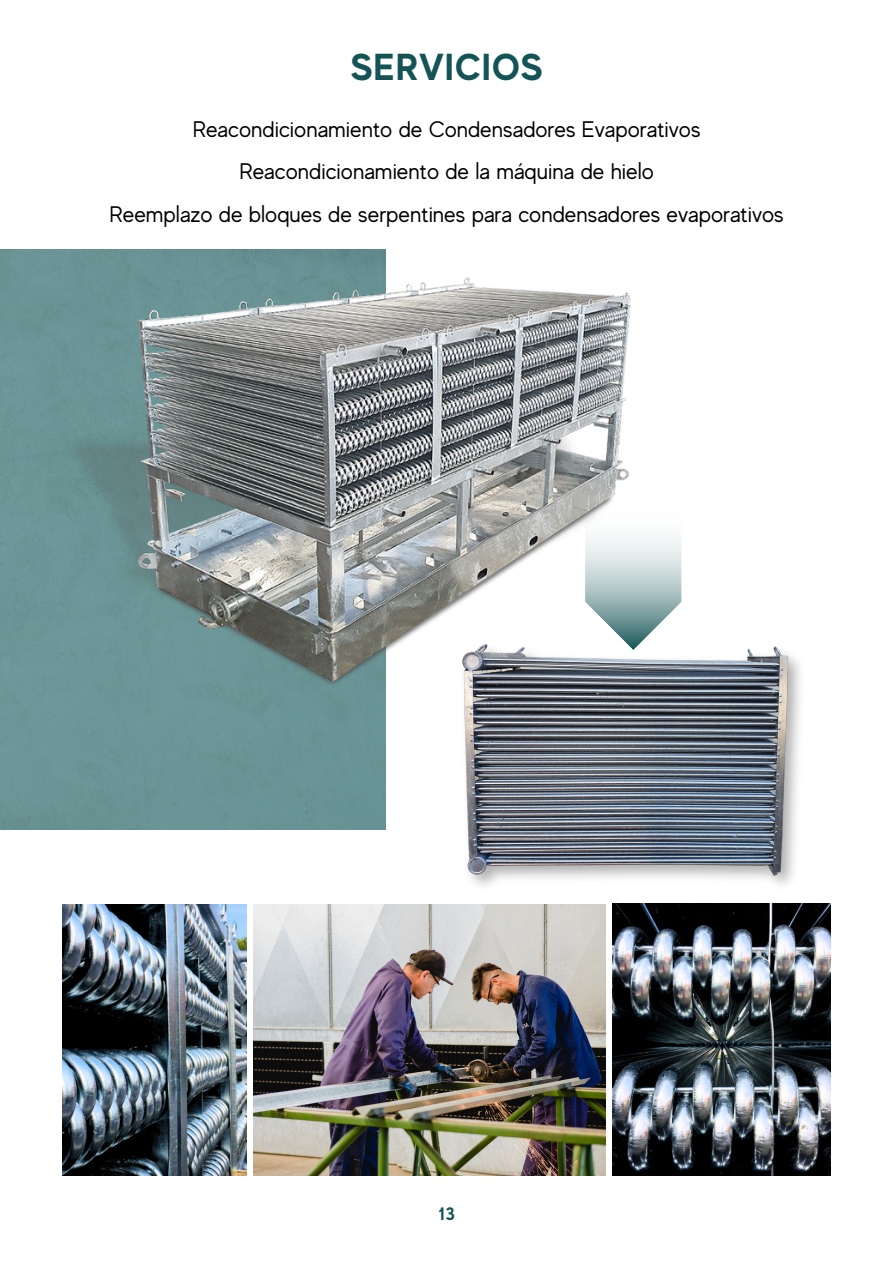
<style>
.page{position:relative;width:893px;height:1264px;background:#fff}
.page>*{position:absolute;margin:0;border:0;box-sizing:border-box;transform-origin:0 0}
.t1{font:700 37.5px "MADE Evolve Sans";letter-spacing:.03em;color:#155456}
.t2{font:22.5px/42.8px "MADE Evolve Sans";color:#000;text-align:center}
.t3{font:700 18px "MADE Evolve Sans";color:#155456}
</style>
<div class="page">
<div style="left:0;top:249px;width:386px;height:580px;background:#6a9596"></div>
<img style="left:42px;top:252px;width:589px;height:451px">
<img style="left:612px;top:903px;width:218px;height:272px">
<img style="left:63px;top:904px;width:183px;height:271px">
<img style="left:254px;top:904px;width:351px;height:271px">
<svg style="left:537px;top:458px;width:145px;height:176px"></svg>
<img style="left:438px;top:634px;width:362px;height:252px">
<h1 class="t1" style="left:351px;top:44px;width:193px">SERVICIOS</h1>
<p class="t2" style="left:110px;top:108px;width:675px">Reacondicionamiento de Condensadores Evaporativos<br>Reacondicionamiento de la máquina de hielo<br>Reemplazo de bloques de serpentines para condensadores evaporativos</p>
<p class="t3" style="left:438px;top:1203px;width:18px">13</p>
</div>
